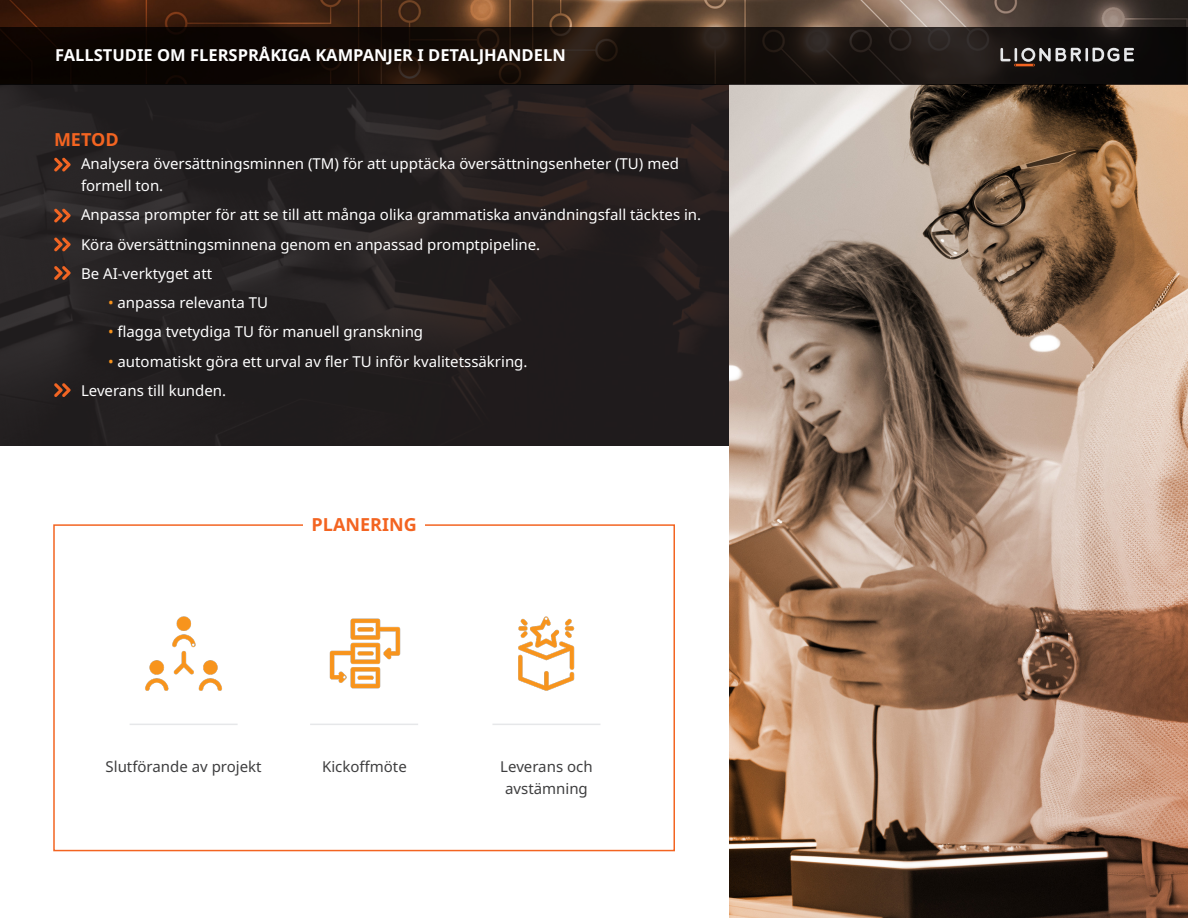
<style>
.page{position:relative;width:1188px;height:918px;background:#fff}
.page>*{position:absolute;margin:0;border:0;box-sizing:border-box;transform-origin:0 0}
.t1{font:700 18px "Noto Sans";color:#f36421}
.t2{font:700 16.5px "Noto Sans";color:#fff}
.t3{font:15px/22.5px "Noto Sans";color:#fff}
.t4{font:15px/22.5px "Noto Sans";color:#3e3e3f;text-align:center}
.s1{color:#f7931d}
</style>
<div class="page">
<div style="left:53px;top:524px;width:622px;height:327px;border:2px solid #f36421"></div>
<img style="left:0;top:85px;width:729px;height:361px">
<img style="left:729px;top:85px;width:459px;height:833px">
<img style="left:0;top:0;width:1188px;height:27px">
<svg style="left:0;top:27px;width:1188px;height:58px;background:#150d0a"></svg>
<svg style="left:1000px;top:48px;width:134px;height:18px;background:#585452"></svg>
<svg style="left:54px;top:158px;width:17px;height:13px"></svg>
<svg style="left:54px;top:209px;width:17px;height:13px"></svg>
<svg style="left:54px;top:237px;width:17px;height:14px"></svg>
<svg style="left:54px;top:266px;width:17px;height:14px"></svg>
<svg style="left:54px;top:383px;width:17px;height:14px"></svg>
<div style="left:303px;top:512px;width:122px;height:26px;background:#fff"></div>
<img style="left:145px;top:616px;width:77px;height:75px">
<img style="left:329px;top:618px;width:72px;height:71px">
<img style="left:518px;top:616px;width:57px;height:75px">
<hr style="left:130px;top:724px;width:108px;height:1px;background:#e6e7e9">
<hr style="left:310px;top:724px;width:108px;height:1px;background:#e6e7e9">
<hr style="left:492px;top:724px;width:108px;height:1px;background:#e6e7e9">
<p class="t2" style="left:55px;top:46px;width:512px">FALLSTUDIE OM FLERSPRÅKIGA KAMPANJER I DETALJHANDELN</p>
<p class="t1" style="left:54px;top:129px;width:66px">METOD</p>
<p class="t3" style="left:81px;top:152px;width:600px">Analysera översättningsminnen (TM) för att upptäcka översättningsenheter (TU) med formell ton.</p>
<p class="t3" style="left:81px;top:204px;width:622px">Anpassa prompter för att se till att många olika grammatiska användningsfall täcktes in.</p>
<p class="t3" style="left:81px;top:233px;width:461px">Köra översättningsminnena genom en anpassad promptpipeline.</p>
<p class="t3" style="left:81px;top:262px;width:133px">Be AI-verktyget att</p>
<p class="t3" style="left:108px;top:292px;width:162px"><span class="s1">•</span> anpassa relevanta TU</p>
<p class="t3" style="left:108px;top:321px;width:317px"><span class="s1">•</span> flagga tvetydiga TU för manuell granskning</p>
<p class="t3" style="left:108px;top:350px;width:421px"><span class="s1">•</span> automatiskt göra ett urval av fler TU inför kvalitetssäkring.</p>
<p class="t3" style="left:81px;top:379px;width:147px">Leverans till kunden.</p>
<p class="t1" style="left:312px;top:515px;width:107px">PLANERING</p>
<p class="t4" style="left:106px;top:755px;width:158px">Slutförande av projekt</p>
<p class="t4" style="left:322px;top:755px;width:86px">Kickoffmöte</p>
<p class="t4" style="left:500px;top:755px;width:94px">Leverans och avstämning</p>
</div>
